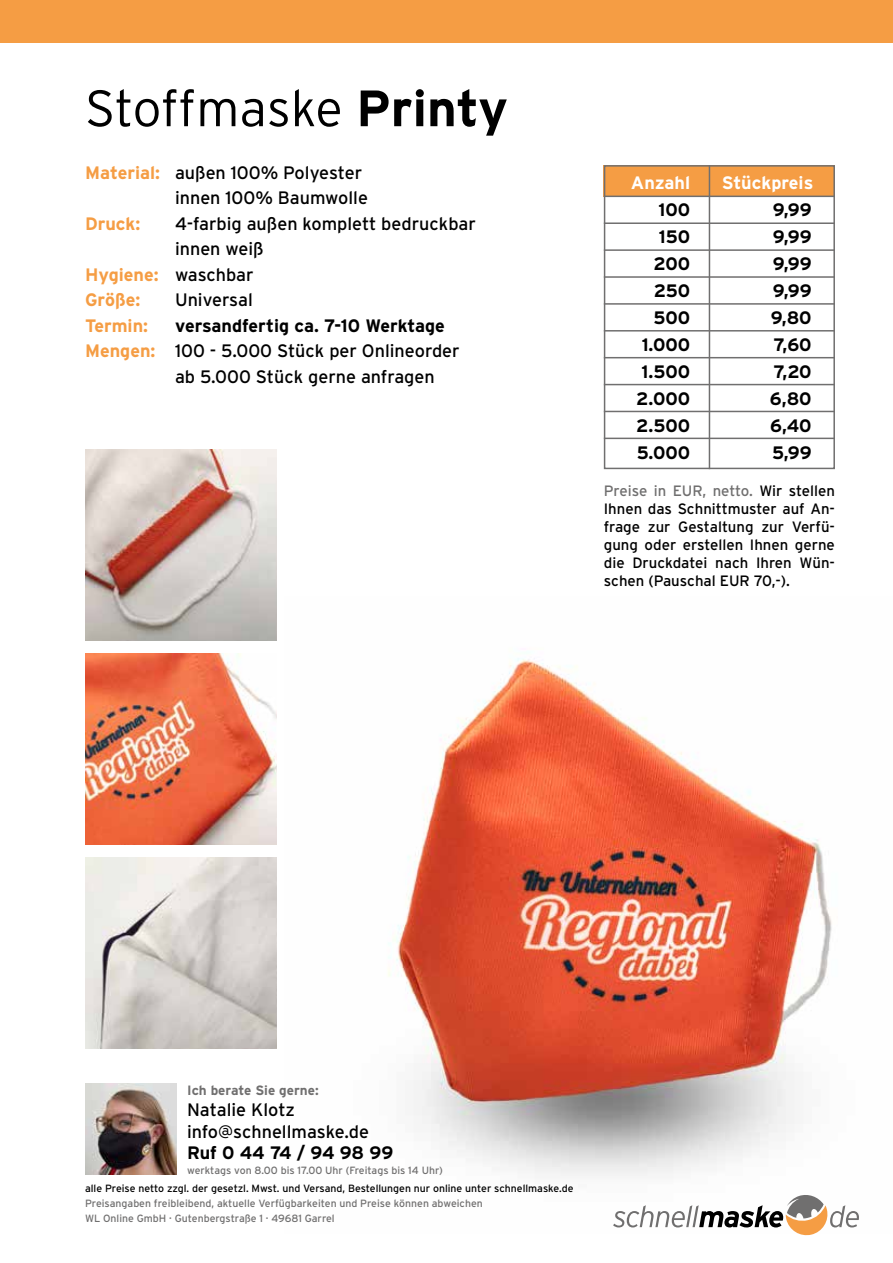
<style>
.page{position:relative;width:893px;height:1263px;background:#fff}
.page>*{position:absolute;margin:0;border:0;box-sizing:border-box;transform-origin:0 0}
.t1{font:300 51px "Interstate";letter-spacing:-.01em;color:#000}
.t2{font:18px/25.5px "Interstate";color:#000}
.t3{font:700 18px "Interstate";color:#000}
.t4{font:700 18px "Interstate";color:#f59d44}
.t5{font:700 18px "Interstate";color:#fff}
.t6{font:15px/18px "Interstate";color:#000;text-align:justify}
.t7{font:700 13.5px "Interstate";color:#706f6f}
.t8{font:10.5px/15px "Interstate";color:#706f6f}
.t9{font:10.5px "Interstate";color:#000}
.s1{font-weight:700}
.s2{font-weight:700;color:#f59d44}
.s3{font-weight:400;color:#000}
.s4{color:#706f6f}
</style>
<div class="page">
<div style="left:604px;top:165px;width:231px;height:31px;background:#f59d44"></div>
<img style="left:388px;top:658px;width:444px;height:518px">
<svg style="left:613px;top:1195px;width:246px;height:41px"></svg>
<div style="left:0;top:0;width:893px;height:43px;background:#f59d44"></div>
<img style="left:85px;top:449px;width:191px;height:191px">
<img style="left:85px;top:653px;width:191px;height:191px">
<img style="left:85px;top:858px;width:191px;height:191px">
<img style="left:85px;top:1083px;width:92px;height:91px">
<div style="left:604px;top:165px;width:231px;height:304px;border:2px solid #706f6f"></div>
<hr style="left:709px;top:165px;width:1px;height:304px;background:#706f6f">
<hr style="left:604px;top:196px;width:231px;height:1px;background:#706f6f">
<hr style="left:604px;top:222px;width:231px;height:2px;background:#706f6f">
<hr style="left:604px;top:303px;width:231px;height:2px;background:#706f6f">
<hr style="left:604px;top:384px;width:231px;height:1px;background:#706f6f">
<hr style="left:604px;top:249px;width:231px;height:2px;background:#706f6f">
<hr style="left:604px;top:330px;width:231px;height:2px;background:#706f6f">
<hr style="left:604px;top:411px;width:231px;height:1px;background:#706f6f">
<hr style="left:604px;top:276px;width:231px;height:2px;background:#706f6f">
<hr style="left:604px;top:357px;width:231px;height:1px;background:#706f6f">
<hr style="left:604px;top:438px;width:231px;height:1px;background:#706f6f">
<h1 class="t1" style="left:85px;top:80px;width:425px">Stoffmaske <span class="s1">Printy</span></h1>
<p class="t2" style="left:175px;top:159px;width:194px;text-indent:-90px"><span class="s2">Material:</span> außen 100% Polyester innen 100% Baumwolle</p>
<p class="t4" style="left:85px;top:213px;width:57px">Druck:</p>
<p class="t2" style="left:175px;top:210px;width:302px">4-farbig außen komplett bedruckbar</p>
<p class="t2" style="left:175px;top:236px;width:90px">innen weiß</p>
<p class="t4" style="left:85px;top:264px;width:170px">Hygiene: <span class="s3">waschbar</span></p>
<p class="t4" style="left:85px;top:290px;width:57px">Größe:</p>
<p class="t2" style="left:175px;top:287px;width:79px">Universal</p>
<p class="t4" style="left:85px;top:315px;width:65px">Termin:</p>
<p class="t3" style="left:175px;top:315px;width:271px">versandfertig ca. 7-10 Werktage</p>
<p class="t2" style="left:85px;top:338px;width:376px"><span class="s2">Mengen:</span> 100 - 5.000 Stück per Onlineorder</p>
<p class="t2" style="left:175px;top:364px;width:261px">ab 5.000 Stück gerne anfragen</p>
<p class="t5" style="left:631px;top:172px;width:61px">Anzahl</p>
<p class="t5" style="left:722px;top:172px;width:93px">Stückpreis</p>
<p class="t3" style="left:658px;top:199px;width:33px">100</p>
<p class="t3" style="left:773px;top:199px;width:40px">9,99</p>
<p class="t3" style="left:659px;top:226px;width:33px">150</p>
<p class="t3" style="left:773px;top:226px;width:40px">9,99</p>
<p class="t3" style="left:653px;top:253px;width:38px">200</p>
<p class="t3" style="left:773px;top:253px;width:40px">9,99</p>
<p class="t3" style="left:654px;top:280px;width:38px">250</p>
<p class="t3" style="left:773px;top:280px;width:40px">9,99</p>
<p class="t3" style="left:653px;top:307px;width:38px">500</p>
<p class="t3" style="left:771px;top:307px;width:42px">9,80</p>
<p class="t3" style="left:642px;top:334px;width:50px">1.000</p>
<p class="t3" style="left:773px;top:334px;width:40px">7,60</p>
<p class="t3" style="left:642px;top:361px;width:50px">1.500</p>
<p class="t3" style="left:773px;top:361px;width:40px">7,20</p>
<p class="t3" style="left:636px;top:388px;width:55px">2.000</p>
<p class="t3" style="left:770px;top:388px;width:43px">6,80</p>
<p class="t3" style="left:636px;top:415px;width:55px">2.500</p>
<p class="t3" style="left:770px;top:415px;width:43px">6,40</p>
<p class="t3" style="left:637px;top:442px;width:55px">5.000</p>
<p class="t3" style="left:772px;top:442px;width:41px">5,99</p>
<p class="t6" style="left:604px;top:481px;width:233px"><span class="s4">Preise in EUR, netto.</span> Wir stellen Ihnen das Schnittmuster auf An&shy;frage zur Gestaltung zur Verfü&shy;gung oder erstellen Ihnen gerne die Druckdatei nach Ihren Wün&shy;schen (Pauschal EUR 70,-).</p>
<p class="t7" style="left:187px;top:1082px;width:133px">Ich berate Sie gerne:</p>
<p class="t2" style="left:187px;top:1099px;width:183px;line-height:21.6px">Natalie Klotz info@schnellmaske.de</p>
<p class="t3" style="left:187px;top:1143px;width:208px">Ruf 0 44 74 / 94 98 99</p>
<p class="t8" style="left:187px;top:1163px;width:257px">werktags von 8.00 bis 17.00 Uhr (Freitags bis 14 Uhr)</p>
<p class="t9" style="left:85px;top:1182px;width:490px">alle Preise netto zzgl. der gesetzl. Mwst. und Versand, Bestellungen nur online unter schnellmaske.de</p>
<p class="t8" style="left:85px;top:1195px;width:399px">Preisangaben freibleibend, aktuelle Verfügbarkeiten und Preise können abweichen<br>WL Online GmbH · Gutenbergstraße 1 · 49681 Garrel</p>
</div>
